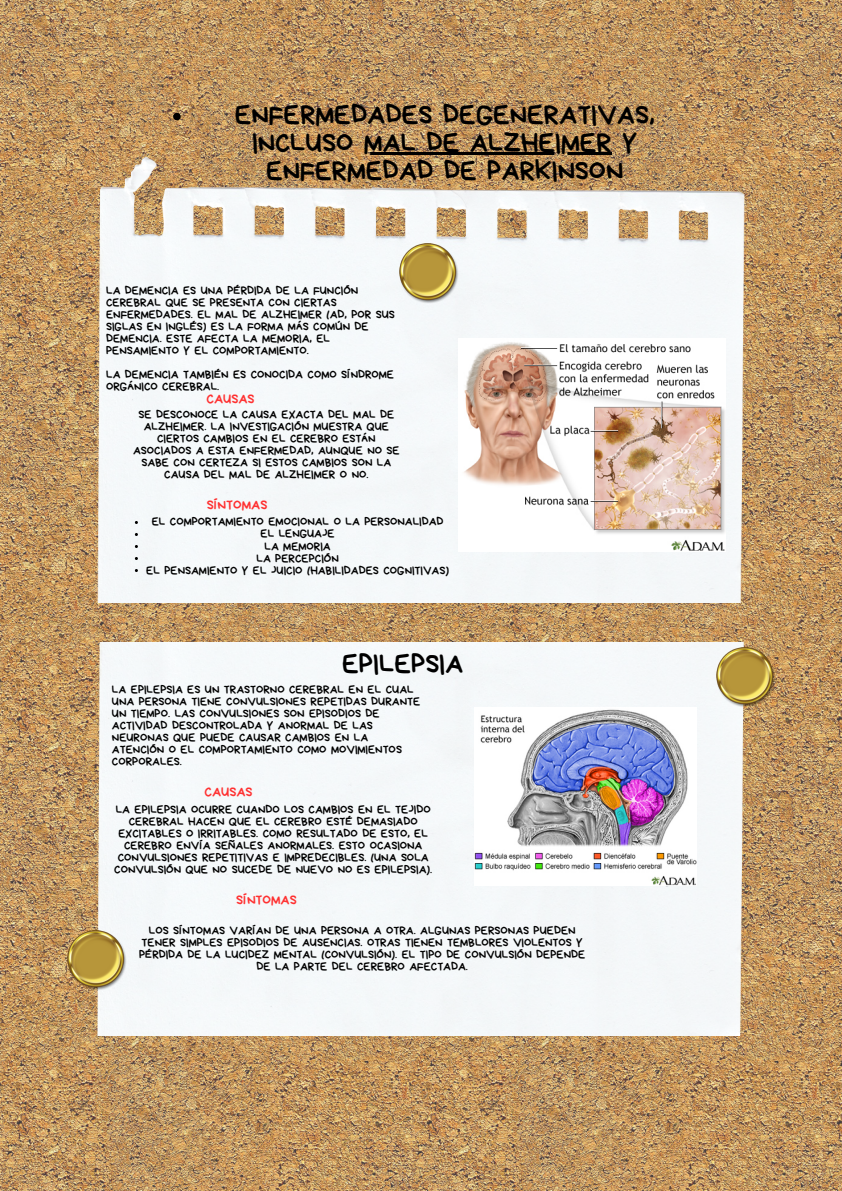
<style>
.page{position:relative;width:842px;height:1191px;background:#fff}
.page>*{position:absolute;margin:0;border:0;box-sizing:border-box;transform-origin:0 0}
.t1{font:28px/27.8px "Bryndan Write";color:#000;text-align:center}
.t2{font:14px "Bryndan Write";color:#ff3131}
.t3{font:12px/12px "Bryndan Write";color:#000}
</style>
<div class="page">
<img style="left:0;top:0;width:842px;height:1190px">
<img style="left:97px;top:157px;width:647px;height:445px">
<div style="left:97px;top:642px;width:647px;height:393px;background:#f5f8fa"></div>
<img style="left:399px;top:243px;width:59px;height:60px">
<img style="left:67px;top:929px;width:60px;height:60px">
<img style="left:716px;top:647px;width:59px;height:60px">
<img style="left:459px;top:338px;width:267px;height:214px">
<img style="left:475px;top:707px;width:222px;height:178px">
<svg style="left:173px;top:113px;width:8px;height:7px"></svg>
<hr style="left:364px;top:152px;width:248px;height:3px;background:#000">
<p class="t1" style="left:235px;top:101px;width:422px">ENFERMEDADES DEGENERATIVAS,<br>INCLUSO MAL DE ALZHEIMER Y<br>ENFERMEDAD DE PARKINSON</p>
<p class="t3" style="left:106px;top:284px;width:290px">LA DEMENCIA ES UNA PÉRDIDA DE LA FUNCIÓN CEREBRAL QUE SE PRESENTA CON CIERTAS ENFERMEDADES. EL MAL DE ALZHEIMER (AD, POR SUS SIGLAS EN INGLÉS) ES LA FORMA MÁS COMÚN DE DEMENCIA. ESTE AFECTA LA MEMORIA, EL PENSAMIENTO Y EL COMPORTAMIENTO.</p>
<p class="t3" style="left:106px;top:368px;width:290px">LA DEMENCIA TAMBIÉN ES CONOCIDA COMO SÍNDROME<br>ORGÁNICO CEREBRAL.</p>
<p class="t2" style="left:206px;top:392px;width:50px">CAUSAS</p>
<p class="t3" style="left:133px;top:408px;width:268px;text-align:center">SE DESCONOCE LA CAUSA EXACTA DEL MAL DE ALZHEIMER. LA INVESTIGACIÓN MUESTRA QUE CIERTOS CAMBIOS EN EL CEREBRO ESTÁN ASOCIADOS A ESTA ENFERMEDAD, AUNQUE NO SE SABE CON CERTEZA SI ESTOS CAMBIOS SON LA CAUSA DEL MAL DE ALZHEIMER O NO.</p>
<p class="t2" style="left:207px;top:497px;width:62px">SÍNTOMAS</p>
<p class="t3" style="left:152px;top:516px;width:293px">EL COMPORTAMIENTO EMOCIONAL O LA PERSONALIDAD</p>
<p class="t3" style="left:260px;top:528px;width:76px">EL LENGUAJE</p>
<p class="t3" style="left:264px;top:540px;width:68px">LA MEMORIA</p>
<p class="t3" style="left:256px;top:552px;width:84px">LA PERCEPCIÓN</p>
<p class="t3" style="left:146px;top:564px;width:304px">EL PENSAMIENTO Y EL JUICIO (HABILIDADES COGNITIVAS)</p>
<p class="t1" style="left:342px;top:650px;width:123px">EPILEPSIA</p>
<p class="t3" style="left:112px;top:683px;width:310px">LA EPILEPSIA ES UN TRASTORNO CEREBRAL EN EL CUAL UNA PERSONA TIENE CONVULSIONES REPETIDAS DURANTE UN TIEMPO. LAS CONVULSIONES SON EPISODIOS DE ACTIVIDAD DESCONTROLADA Y ANORMAL DE LAS NEURONAS QUE PUEDE CAUSAR CAMBIOS EN LA ATENCIÓN O EL COMPORTAMIENTO COMO MOVIMIENTOS CORPORALES.</p>
<p class="t2" style="left:204px;top:785px;width:50px">CAUSAS</p>
<p class="t3" style="left:114px;top:803px;width:319px;text-align:center">LA EPILEPSIA OCURRE CUANDO LOS CAMBIOS EN EL TEJIDO CEREBRAL HACEN QUE EL CEREBRO ESTÉ DEMASIADO EXCITABLES O IRRITABLES. COMO RESULTADO DE ESTO, EL CEREBRO ENVÍA SEÑALES ANORMALES. ESTO OCASIONA CONVULSIONES REPETITIVAS E IMPREDECIBLES. (UNA SOLA CONVULSIÓN QUE NO SUCEDE DE NUEVO NO ES EPILEPSIA).</p>
<p class="t2" style="left:236px;top:892px;width:62px">SÍNTOMAS</p>
<p class="t3" style="left:139px;top:924px;width:448px;text-align:center">LOS SÍNTOMAS VARÍAN DE UNA PERSONA A OTRA. ALGUNAS PERSONAS PUEDEN TENER SIMPLES EPISODIOS DE AUSENCIAS. OTRAS TIENEN TEMBLORES VIOLENTOS Y PÉRDIDA DE LA LUCIDEZ MENTAL (CONVULSIÓN). EL TIPO DE CONVULSIÓN DEPENDE DE LA PARTE DEL CEREBRO AFECTADA.</p>
</div>
